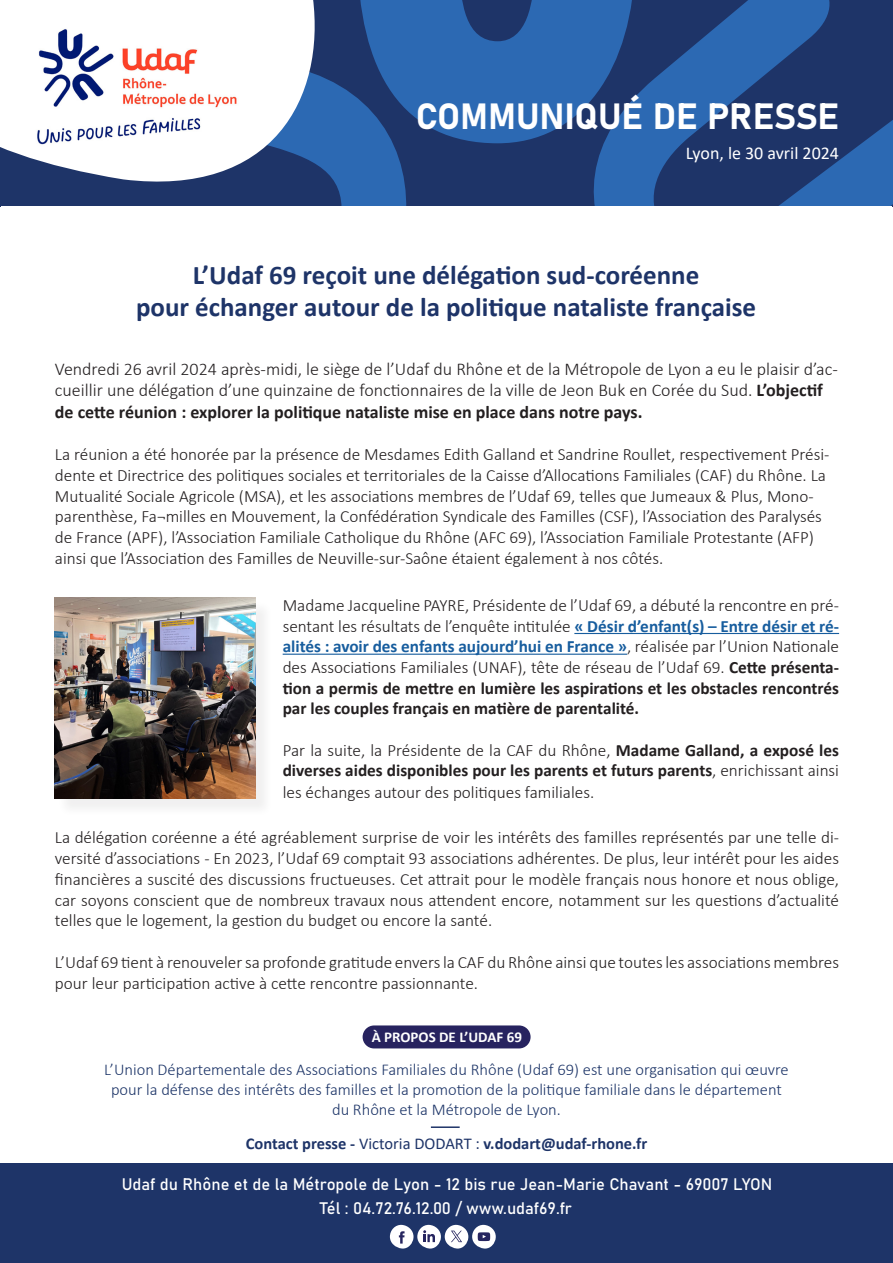
<style>
.page{position:relative;width:893px;height:1263px;background:#fff}
.page>*{position:absolute;margin:0;border:0;box-sizing:border-box;transform-origin:0 0}
.t1{font:36px "Bahnschrift";letter-spacing:-.01em;color:#fff}
.t2{font:700 27px "Calibri";color:#1e3468}
.t3{font:300 18px/21.6px "Calibri";color:#231f20}
.t4{font:18px "Calibri";color:#fff}
.t5{font:300 17.25px/20.7px "Calibri";color:#231f20;text-align:justify}
.t6{font:300 16.5px "Calibri";color:#1d3568}
.t7{font:16.5px "Bahnschrift";color:#fff}
.t8{font:700 16.5px "Calibri";color:#1e3468}
.t9{font:700 15px "Calibri";color:#fff}
.s1{font-weight:700}
.s2{font-weight:700;color:#175d9e}
.s3{font-weight:400}
</style>
<div class="page">
<svg style="left:136px;top:0;width:757px;height:207px;background:#264f8d"></svg>
<div style="left:0;top:1163px;width:893px;height:100px;background:#1e3468"></div>
<div style="left:57px;top:600px;width:217px;height:217px;background:#f6f6f6"></div>
<img style="left:55px;top:598px;width:200px;height:200px">
<hr style="left:574px;top:633px;width:265px;height:1px;background:#175d9e">
<hr style="left:283px;top:654px;width:344px;height:1px;background:#175d9e">
<svg style="left:0;top:0;width:325px;height:198px"></svg>
<img style="left:34px;top:23px;width:208px;height:124px">
<div style="left:363px;top:1025px;width:168px;height:23px;background:#27235f;border-radius:11px"></div>
<svg style="left:390px;top:1224px;width:106px;height:24px"></svg>
<hr style="left:431px;top:1126px;width:29px;height:2px;background:#1e3468">
<p class="t1" style="left:416px;top:89px;width:425px">COMMUNIQUÉ DE PRESSE</p>
<p class="t4" style="left:686px;top:141px;width:155px">Lyon, le 30 avril 2024</p>
<p class="t2" style="left:193px;top:255px;width:508px">L’Udaf 69 reçoit une délégation sud-coréenne</p>
<p class="t2" style="left:136px;top:288px;width:622px">pour échanger autour de la politique nataliste française</p>
<p class="t3" style="left:55px;top:358px;width:784px">Vendredi 26 avril 2024 après-midi, le siège de l’Udaf du Rhône et de la Métropole de Lyon a eu le plaisir d’ac&shy;cueillir une délégation d’une quinzaine de fonctionnaires de la ville de Jeon Buk en Corée du Sud. <span class="s1">L’objectif de cette réunion : explorer la politique nataliste mise en place dans notre pays.</span></p>
<p class="t5" style="left:55px;top:444px;width:776px;text-align:left">La réunion a été honorée par la présence de Mesdames Edith Galland et Sandrine Roullet, respectivement Prési&shy;dente et Directrice des politiques sociales et territoriales de la Caisse d’Allocations Familiales (CAF) du Rhône. La Mutualité Sociale Agricole (MSA), et les associations membres de l’Udaf 69, telles que Jumeaux &amp; Plus, Mono&shy;parenthèse, Fa¬milles en Mouvement, la Confédération Syndicale des Familles (CSF), l’Association des Paralysés de France (APF), l’Association Familiale Catholique du Rhône (AFC 69), l’Association Familiale Protestante (AFP) ainsi que l’Association des Familles de Neuville-sur-Saône étaient également à nos côtés.</p>
<p class="t5" style="left:283px;top:595px;width:558px">Madame Jacqueline PAYRE, Présidente de l’Udaf 69, a débuté la rencontre en pré&shy;sentant les résultats de l’enquête intitulée <span class="s2">« Désir d’enfant(s) – Entre désir et ré&shy;alités : avoir des enfants aujourd’hui en France »</span>, réalisée par l’Union Nationale des Associations Familiales (UNAF), tête de réseau de l’Udaf 69. <span class="s1">Cette présenta&shy;tion a permis de mettre en lumière les aspirations et les obstacles rencontrés par les couples français en matière de parentalité.</span></p>
<p class="t5" style="left:283px;top:739px;width:558px;line-height:21.1px">Par la suite, la Présidente de la CAF du Rhône, <span class="s1">Madame Galland, a exposé les diverses aides disponibles pour les parents et futurs parents</span>, enrichissant ainsi les échanges autour des politiques familiales.</p>
<p class="t5" style="left:55px;top:827px;width:786px">La délégation coréenne a été agréablement surprise de voir les intérêts des familles représentés par une telle di&shy;versité d’associations - En 2023, l’Udaf 69 comptait 93 associations adhérentes. De plus, leur intérêt pour les aides financières a suscité des discussions fructueuses. Cet attrait pour le modèle français nous honore et nous oblige, car soyons conscient que de nombreux travaux nous attendent encore, notamment sur les questions d’actualité telles que le logement, la gestion du budget ou encore la santé.</p>
<p class="t5" style="left:55px;top:951px;width:786px;line-height:21.6px">L’Udaf 69 tient à renouveler sa profonde gratitude envers la CAF du Rhône ainsi que toutes les associations membres pour leur participation active à cette rencontre passionnante.</p>
<p class="t9" style="left:372px;top:1026px;width:152px">À PROPOS DE L’UDAF 69</p>
<p class="t6" style="left:104px;top:1060px;width:686px">L’Union Départementale des Associations Familiales du Rhône (Udaf 69) est une organisation qui œuvre</p>
<p class="t6" style="left:111px;top:1079px;width:672px">pour la défense des intérêts des familles et la promotion de la politique familiale dans le département</p>
<p class="t6" style="left:332px;top:1099px;width:230px">du Rhône et la Métropole de Lyon.</p>
<p class="t8" style="left:246px;top:1132px;width:403px">Contact presse - <span class="s3">Victoria DODART :</span> v.dodart@udaf-rhone.fr</p>
<p class="t7" style="left:122px;top:1171px;width:652px">Udaf du Rhône et de la Métropole de Lyon - 12 bis rue Jean-Marie Chavant - 69007 LYON</p>
<p class="t7" style="left:320px;top:1195px;width:253px">Tél : 04.72.76.12.00 / www.udaf69.fr</p>
</div>
